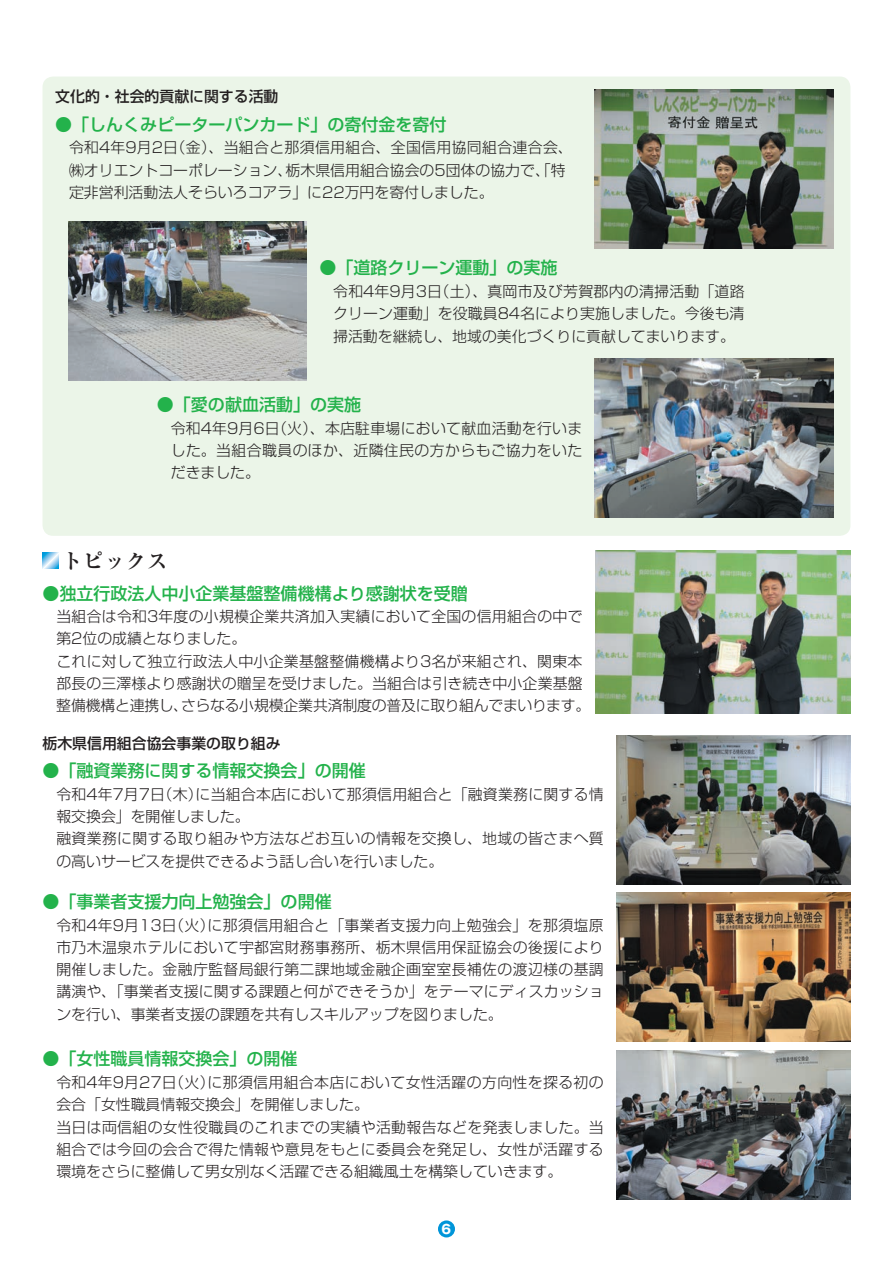
<style>
.page{position:relative;width:893px;height:1263px;background:#fff}
.page>*{position:absolute;margin:0;border:0;box-sizing:border-box;transform-origin:0 0}
.t1{font:700 21.3px "Ryumin Pro";color:#231f20}
.t2{font:500 16.95px "Shin Go Pro";color:#23b24b}
.t3{font:300 14.85px/22.4px "Shin Go Pro";letter-spacing:.01em;color:#231f20}
.t4{font:500 14.85px "Shin Go Pro";color:#231f20}
.t5{font:700 12.75px "Gothic MB101 Pro";color:#fff}
</style>
<div class="page">
<div style="left:43px;top:77px;width:807px;height:459px;background:#ebf5e8;border-radius:11px"></div>
<svg style="left:43px;top:553px;width:15px;height:15px"></svg>
<img style="left:595px;top:89px;width:238px;height:159px">
<img style="left:595px;top:359px;width:238px;height:159px">
<img style="left:68px;top:222px;width:239px;height:159px">
<img style="left:595px;top:550px;width:255px;height:163px">
<img style="left:617px;top:735px;width:233px;height:149px">
<img style="left:617px;top:893px;width:233px;height:149px">
<img style="left:617px;top:1050px;width:233px;height:149px">
<div style="left:438px;top:1220px;width:17px;height:17px;background:#0095d9;border-radius:50%"></div>
<p class="t4" style="left:55px;top:85px;width:225px">文化的・社会的貢献に関する活動</p>
<p class="t2" style="left:55px;top:110px;width:393px">●「しんくみピーターパンカード」の寄付金を寄付</p>
<p class="t3" style="left:69px;top:135px;width:505px">令和4年9月2日（金）、当組合と那須信用組合、全国信用協同組合連合会、㈱オリエントコーポレーション、栃木県信用組合協会の5団体の協力で、「特定非営利活動法人そらいろコアラ」に22万円を寄付しました。</p>
<p class="t2" style="left:319px;top:254px;width:240px">●「道路クリーン運動」の実施</p>
<p class="t3" style="left:333px;top:278px;width:413px;text-align:justify">令和4年9月3日（土）、真岡市及び芳賀郡内の清掃活動「道路クリーン運動」を役職員84名により実施しました。今後も清掃活動を継続し、地域の美化づくりに貢献してまいります。</p>
<p class="t2" style="left:157px;top:391px;width:206px">●「愛の献血活動」の実施</p>
<p class="t3" style="left:171px;top:415px;width:413px;text-align:justify">令和4年9月6日（火）、本店駐車場において献血活動を行いました。当組合職員のほか、近隣住民の方からもご協力をいただきました。</p>
<h1 class="t1" style="left:62px;top:544px;width:108px">トピックス</h1>
<p class="t2" style="left:43px;top:579px;width:427px">●独立行政法人中小企業基盤整備機構より感謝状を受贈</p>
<p class="t3" style="left:56px;top:603px;width:536px">当組合は令和3年度の小規模企業共済加入実績において全国の信用組合の中で第2位の成績となりました。<br>これに対して独立行政法人中小企業基盤整備機構より3名が来組され、関東本部長の三澤様より感謝状の贈呈を受けました。当組合は引き続き中小企業基盤整備機構と連携し、さらなる小規模企業共済制度の普及に取り組んでまいります。</p>
<p class="t4" style="left:43px;top:731px;width:240px">栃木県信用組合協会事業の取り組み</p>
<p class="t2" style="left:43px;top:757px;width:325px">●「融資業務に関する情報交換会」の開催</p>
<p class="t3" style="left:56px;top:781px;width:549px">令和4年7月7日（木）に当組合本店において那須信用組合と「融資業務に関する情報交換会」を開催しました。<br>融資業務に関する取り組みや方法などお互いの情報を交換し、地域の皆さまへ質の高いサービスを提供できるよう話し合いを行いました。</p>
<p class="t2" style="left:43px;top:887px;width:291px">●「事業者支援力向上勉強会」の開催</p>
<p class="t3" style="left:56px;top:912px;width:549px;text-align:justify">令和4年9月13日（火）に那須信用組合と「事業者支援力向上勉強会」を那須塩原市乃木温泉ホテルにおいて宇都宮財務事務所、栃木県信用保証協会の後援により開催しました。金融庁監督局銀行第二課地域金融企画室室長補佐の渡辺様の基調講演や、「事業者支援に関する課題と何ができそうか」をテーマにディスカッションを行い、事業者支援の課題を共有しスキルアップを図りました。</p>
<p class="t2" style="left:43px;top:1045px;width:257px">●「女性職員情報交換会」の開催</p>
<p class="t3" style="left:56px;top:1069px;width:549px">令和4年9月27日（火）に那須信用組合本店において女性活躍の方向性を探る初の会合「女性職員情報交換会」を開催しました。<br>当日は両信組の女性役職員のこれまでの実績や活動報告などを発表しました。当組合では今回の会合で得た情報や意見をもとに委員会を発足し、女性が活躍する環境をさらに整備して男女別なく活躍できる組織風土を構築していきます。</p>
<p class="t5" style="left:442px;top:1218px;width:11px">6</p>
</div>
